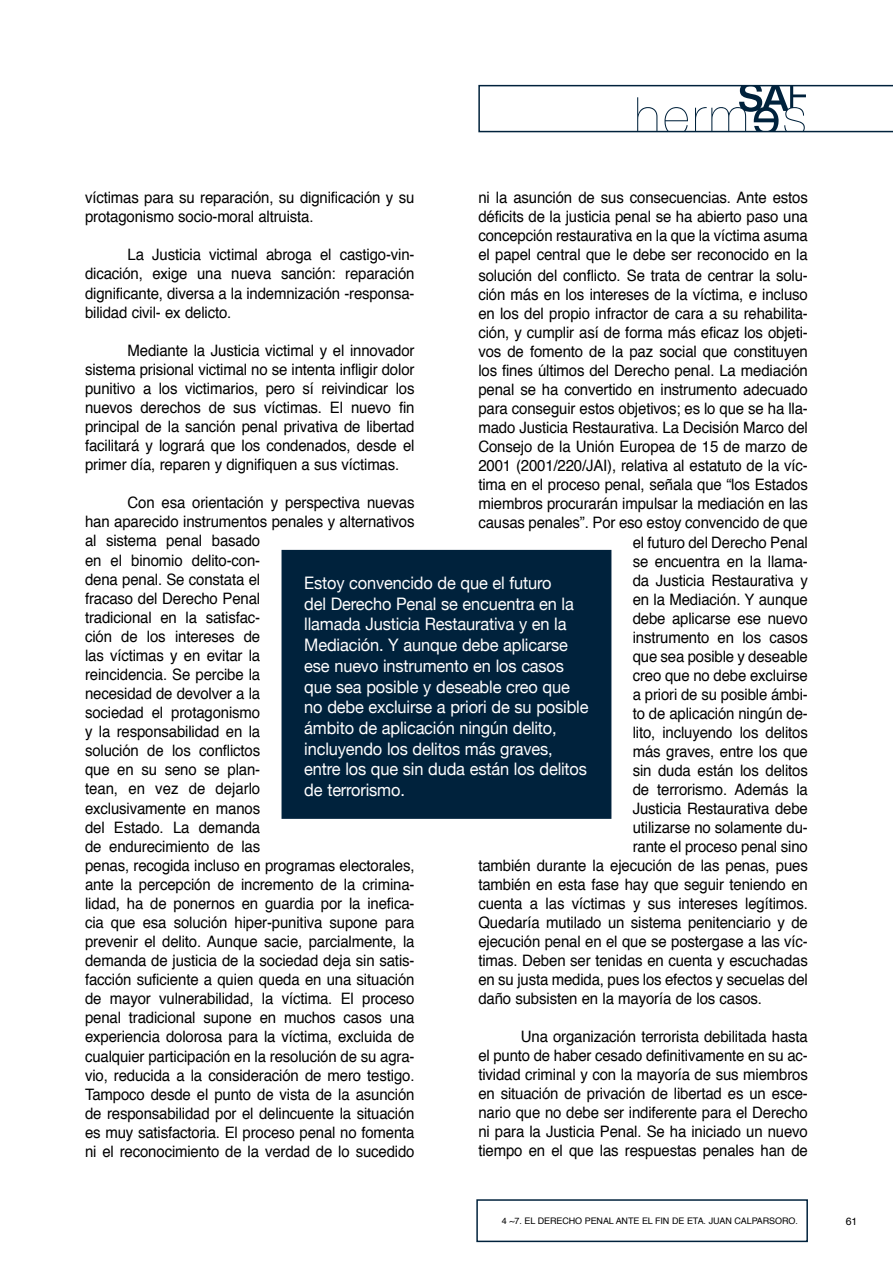
<style>
.page{position:relative;width:893px;height:1263px;background:#fff}
.page>*{position:absolute;margin:0;border:0;box-sizing:border-box;transform-origin:0 0}
.t1{font:17.25px/20.7px "Helvetica Neue";letter-spacing:-.01em;color:#fff;scale:.95 1}
.t2{font:15.75px/19px "Helvetica";letter-spacing:-.01em;color:#000;text-align:justify;scale:.95 1}
.t3{font:10.5px "Helvetica";color:#000}
.t4{font:9px "Helvetica";letter-spacing:-.01em;color:#000}
</style>
<div class="page">
<svg style="left:478px;top:85px;width:415px;height:47px"></svg>
<div style="left:476px;top:1199px;width:332px;height:43px;border:2px solid #00223c"></div>
<div style="left:282px;top:551px;width:329px;height:267px;background:#00223c"></div>
<div style="left:282px;top:550px;width:329px;height:269px;border:2px solid #00223c"></div>
<p class="t2" style="left:85px;top:189px;width:348px">víctimas para su reparación, su dignificación y su protagonismo socio-moral altruista.</p>
<p class="t2" style="left:85px;top:246px;width:348px;text-indent:43px">La Justicia victimal abroga el castigo-vin&shy;dicación, exige una nueva sanción: reparación dignificante, diversa a la indemnización -responsa&shy;bilidad civil- ex delicto.</p>
<p class="t2" style="left:85px;top:341px;width:348px;text-indent:43px">Mediante la Justicia victimal y el innovador sistema prisional victimal no se intenta infligir dolor punitivo a los victimarios, pero sí reivindicar los nuevos derechos de sus víctimas. El nuevo fin principal de la sanción penal privativa de libertad facilitará y logrará que los condenados, desde el primer día, reparen y dignifiquen a sus víctimas.</p>
<p class="t2" style="left:85px;top:494px;width:348px;text-align:left;text-indent:43px">Con esa orientación y perspectiva nuevas han aparecido instrumentos penales y alternativos al sistema penal basado<br>en el binomio delito-con-<br>dena penal. Se constata el<br>fracaso del Derecho Penal<br>tradicional en la satisfac-<br>ción de los intereses de<br>las víctimas y en evitar la<br>reincidencia. Se percibe la<br>necesidad de devolver a la<br>sociedad el protagonismo<br>y la responsabilidad en la<br>solución de los conflictos<br>que en su seno se plan-<br>tean, en vez de dejarlo<br>exclusivamente en manos<br>del Estado. La demanda<br>de endurecimiento de las<br>penas, recogida incluso en programas electorales, ante la percepción de incremento de la crimina&shy;lidad, ha de ponernos en guardia por la inefica&shy;cia que esa solución hiper-punitiva supone para prevenir el delito. Aunque sacie, parcialmente, la demanda de justicia de la sociedad deja sin satis&shy;facción suficiente a quien queda en una situación de mayor vulnerabilidad, la víctima. El proceso penal tradicional supone en muchos casos una experiencia dolorosa para la víctima, excluida de cualquier participación en la resolución de su agra&shy;vio, reducida a la consideración de mero testigo.<br>Tampoco desde el punto de vista de la asunción de responsabilidad por el delincuente la situación es muy satisfactoria. El proceso penal no fomenta ni el reconocimiento de la verdad de lo sucedido</p>
<p class="t2" style="left:478px;top:189px;width:348px">ni la asunción de sus consecuencias. Ante estos déficits de la justicia penal se ha abierto paso una concepción restaurativa en la que la víctima asuma el papel central que le debe ser reconocido en la</p>
<p class="t2" style="left:478px;top:267px;width:348px">solución del conflicto. Se trata de centrar la solu-</p>
<p class="t2" style="left:478px;top:286px;width:348px">ción más en los intereses de la víctima, e incluso</p>
<p class="t2" style="left:478px;top:305px;width:348px">en los del propio infractor de cara a su rehabilita-</p>
<p class="t2" style="left:478px;top:324px;width:348px">ción, y cumplir así de forma más eficaz los objeti-</p>
<p class="t2" style="left:478px;top:343px;width:348px">vos de fomento de la paz social que constituyen</p>
<p class="t2" style="left:478px;top:362px;width:348px">los fines últimos del Derecho penal. La mediación</p>
<p class="t2" style="left:478px;top:381px;width:348px">penal se ha convertido en instrumento adecuado</p>
<p class="t2" style="left:478px;top:400px;width:348px">para conseguir estos objetivos; es lo que se ha lla-</p>
<p class="t2" style="left:478px;top:419px;width:348px">mado Justicia Restaurativa. La Decisión Marco del</p>
<p class="t2" style="left:478px;top:438px;width:348px">Consejo de la U nión Europea de 15 de marzo de</p>
<p class="t2" style="left:478px;top:457px;width:348px">2001 (2001/220/JAI ), relativa al estatuto de la víc-</p>
<p class="t2" style="left:478px;top:476px;width:348px">tima en el proceso penal, señala que “los Estados</p>
<p class="t2" style="left:478px;top:495px;width:348px">miembros procurarán impulsar la mediación en las</p>
<p class="t2" style="left:478px;top:514px;width:348px">causas penales”. Por eso estoy convencido de que</p>
<p class="t2" style="left:633px;top:533px;width:186px">el futuro del Derecho Penal</p>
<p class="t2" style="left:633px;top:552px;width:186px">se encuentra en la llama-</p>
<p class="t2" style="left:633px;top:571px;width:186px">da Justicia Restaurativa y</p>
<p class="t2" style="left:633px;top:590px;width:186px">en la Mediación. Y aunque</p>
<p class="t2" style="left:633px;top:609px;width:186px">debe aplicarse ese nuevo</p>
<p class="t2" style="left:633px;top:628px;width:186px">instrumento en los casos</p>
<p class="t2" style="left:633px;top:647px;width:186px">que sea posible y deseable</p>
<p class="t2" style="left:633px;top:666px;width:186px">creo que no debe excluirse</p>
<p class="t2" style="left:633px;top:685px;width:186px">a priori de su posible ámbi-</p>
<p class="t2" style="left:633px;top:704px;width:186px">to de aplicación ningún de-</p>
<p class="t2" style="left:633px;top:723px;width:186px">lito, incluyendo los delitos</p>
<p class="t2" style="left:633px;top:742px;width:186px">más graves, entre los que</p>
<p class="t2" style="left:633px;top:761px;width:186px">sin duda están los delitos</p>
<p class="t2" style="left:633px;top:780px;width:186px">de terrorismo. Además la</p>
<p class="t2" style="left:633px;top:799px;width:186px">Justicia Restaurativa debe</p>
<p class="t2" style="left:633px;top:818px;width:186px">utilizarse no solamente du-</p>
<p class="t2" style="left:633px;top:837px;width:186px">rante el proceso penal sino</p>
<p class="t2" style="left:478px;top:856px;width:348px">también durante la ejecución de las penas, pues</p>
<p class="t2" style="left:478px;top:875px;width:348px">también en esta fase hay que seguir teniendo en</p>
<p class="t2" style="left:478px;top:894px;width:348px">cuenta a las víctimas y sus intereses legítimos.</p>
<p class="t2" style="left:478px;top:913px;width:348px">Quedaría mutilado un sistema penitenciario y de</p>
<p class="t2" style="left:478px;top:932px;width:348px">ejecución penal en el que se postergase a las víc-</p>
<p class="t2" style="left:478px;top:951px;width:348px">timas. Deben ser tenidas en cuenta y escuchadas</p>
<p class="t2" style="left:478px;top:970px;width:348px">en su justa medida, pues los efectos y secuelas del</p>
<p class="t2" style="left:478px;top:989px;width:300px">daño subsisten en la mayoría de los casos.</p>
<p class="t2" style="left:478px;top:1028px;width:348px;text-indent:43px">U na organización terrorista debilitada hasta el punto de haber cesado definitivamente en su ac&shy;tividad criminal y con la mayoría de sus miembros en situación de privación de libertad es un esce&shy;nario que no debe ser indiferente para el Derecho ni para la Justicia Penal. Se ha iniciado un nuevo tiempo en el que las respuestas penales han de</p>
<p class="t1" style="left:304px;top:572px;width:301px">Estoy convencido de que el futuro<br>del Derecho Penal se encuentra en la llamada Justicia Restaurativa y en la Mediación. Y aunque debe aplicarse ese nuevo instrumento en los casos que sea posible y deseable creo que no debe excluirse a priori de su posible ámbito de aplicación ningún delito, incluyendo los delitos más graves, entre los que sin duda están los delitos de terrorismo.</p>
<p class="t4" style="left:502px;top:1214px;width:298px">4 ~7. El De recho Penal ante el fin de ETA. Juan Calparsoro.</p>
<p class="t3" style="left:846px;top:1213px;width:13px">61</p>
</div>
